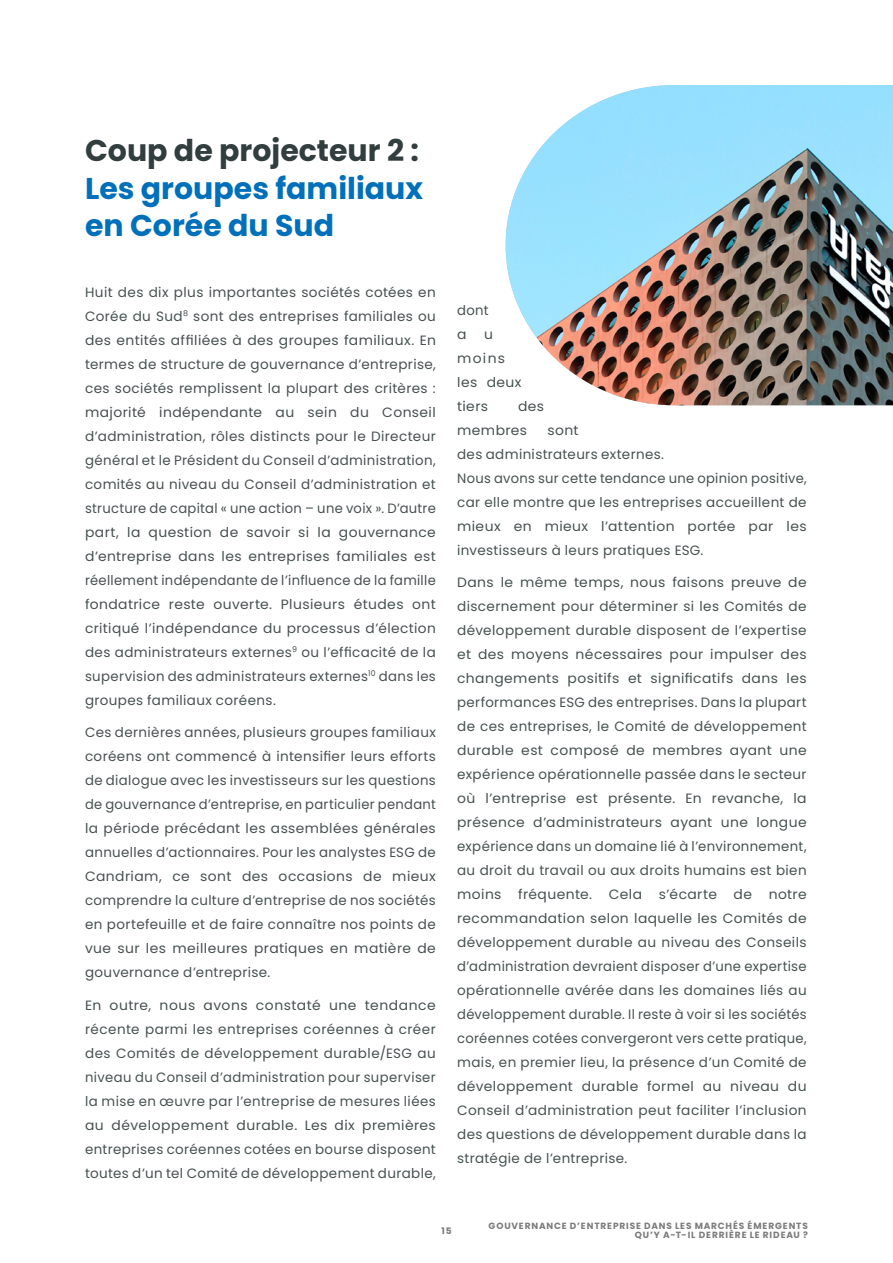
<style>
.page{position:relative;width:893px;height:1263px;background:#fff}
.page>*{position:absolute;margin:0;border:0;box-sizing:border-box;transform-origin:0 0}
.t1{font:700 30px/37.5px "Poppins";color:#0070ba}
.t2{font:700 30px "Poppins";color:#323d3e}
.t3{font:13.5px/24px "Poppins";letter-spacing:.03em;color:#475151;text-align:justify}
.t4{font:700 9px/9px "Poppins";letter-spacing:.1em;color:#7c7b7b;text-align:right}
</style>
<div class="page">
<img style="left:506px;top:85px;width:387px;height:320px">
<h1 class="t2" style="left:85px;top:133px;width:335px">Coup de projecteur 2 :</h1>
<h1 class="t1" style="left:85px;top:170px;width:340px">Les groupes familiaux en Corée du Sud</h1>
<p class="t3" style="left:85px;top:280px;width:352px">Huit des dix plus importantes sociétés cotées en Corée du Sud<sup>8</sup> sont des entreprises familiales ou des entités affiliées à des groupes familiaux. En termes de structure de gouvernance d’entreprise, ces sociétés remplissent la plupart des critères : majorité indépendante au sein du Conseil d’administration, rôles distincts pour le Directeur général et le Président du Conseil d’administration, comités au niveau du Conseil d’administration et structure de capital « une action – une voix ». D’autre part, la question de savoir si la gouvernance d’entreprise dans les entreprises familiales est réellement indépendante de l’influence de la famille fondatrice reste ouverte. Plusieurs études ont critiqué l’indépendance du processus d’élection des administrateurs externes<sup>9</sup> ou l’efficacité de la supervision des administrateurs externes<sup>10</sup> dans les groupes familiaux coréens.</p>
<p class="t3" style="left:85px;top:721px;width:352px">Ces dernières années, plusieurs groupes familiaux coréens ont commencé à intensifier leurs efforts de dialogue avec les investisseurs sur les questions de gouvernance d’entreprise, en particulier pendant la période précédant les assemblées générales annuelles d’actionnaires. Pour les analystes ESG de Candriam, ce sont des occasions de mieux comprendre la culture d’entreprise de nos sociétés en portefeuille et de faire connaître nos points de vue sur les meilleures pratiques en matière de gouvernance d’entreprise.</p>
<p class="t3" style="left:85px;top:993px;width:352px">En outre, nous avons constaté une tendance récente parmi les entreprises coréennes à créer des Comités de développement durable/ESG au niveau du Conseil d’administration pour superviser la mise en œuvre par l’entreprise de mesures liées au développement durable. Les dix premières entreprises coréennes cotées en bourse disposent toutes d’un tel Comité de développement durable,</p>
<p class="t3" style="left:457px;top:298px;width:33px">dont a</p>
<p class="t3" style="left:457px;top:322px;width:66px;text-align:left;text-indent:27px">u moins les deux tiers</p>
<p class="t3" style="left:457px;top:394px;width:89px;text-indent:61px">des membres</p>
<p class="t3" style="left:457px;top:418px;width:351px;text-align:left;text-indent:90px">sont<br>des administrateurs externes.<br>Nous avons sur cette tendance une opinion positive, car elle montre que les entreprises accueillent de mieux en mieux l’attention portée par les investisseurs à leurs pratiques ESG.</p>
<p class="t3" style="left:457px;top:571px;width:351px">Dans le même temps, nous faisons preuve de discernement pour déterminer si les Comités de développement durable disposent de l’expertise et des moyens nécessaires pour impulser des changements positifs et significatifs dans les performances ESG des entreprises. Dans la plupart de ces entreprises, le Comité de développement durable est composé de membres ayant une expérience opérationnelle passée dans le secteur où l’entreprise est présente. En revanche, la présence d’administrateurs ayant une longue expérience dans un domaine lié à l’environnement, au droit du travail ou aux droits humains est bien moins fréquente. Cela s’écarte de notre recommandation selon laquelle les Comités de développement durable au niveau des Conseils d’administration devraient disposer d’une expertise opérationnelle avérée dans les domaines liés au développement durable. Il reste à voir si les sociétés coréennes cotées convergeront vers cette pratique, mais, en premier lieu, la présence d’un Comité de développement durable formel au niveau du Conseil d’administration peut faciliter l’inclusion des questions de développement durable dans la stratégie de l’entreprise.</p>
<p class="t4" style="left:441px;top:1226px;width:12px">15</p>
<p class="t4" style="left:489px;top:1221px;width:321px">GOUVERNANCE D’ENTREPRISE DANS LES MARCHÉS ÉMERGENTS<br>QU’Y A-T-IL DERRIÈRE LE RIDEAU ?</p>
</div>
